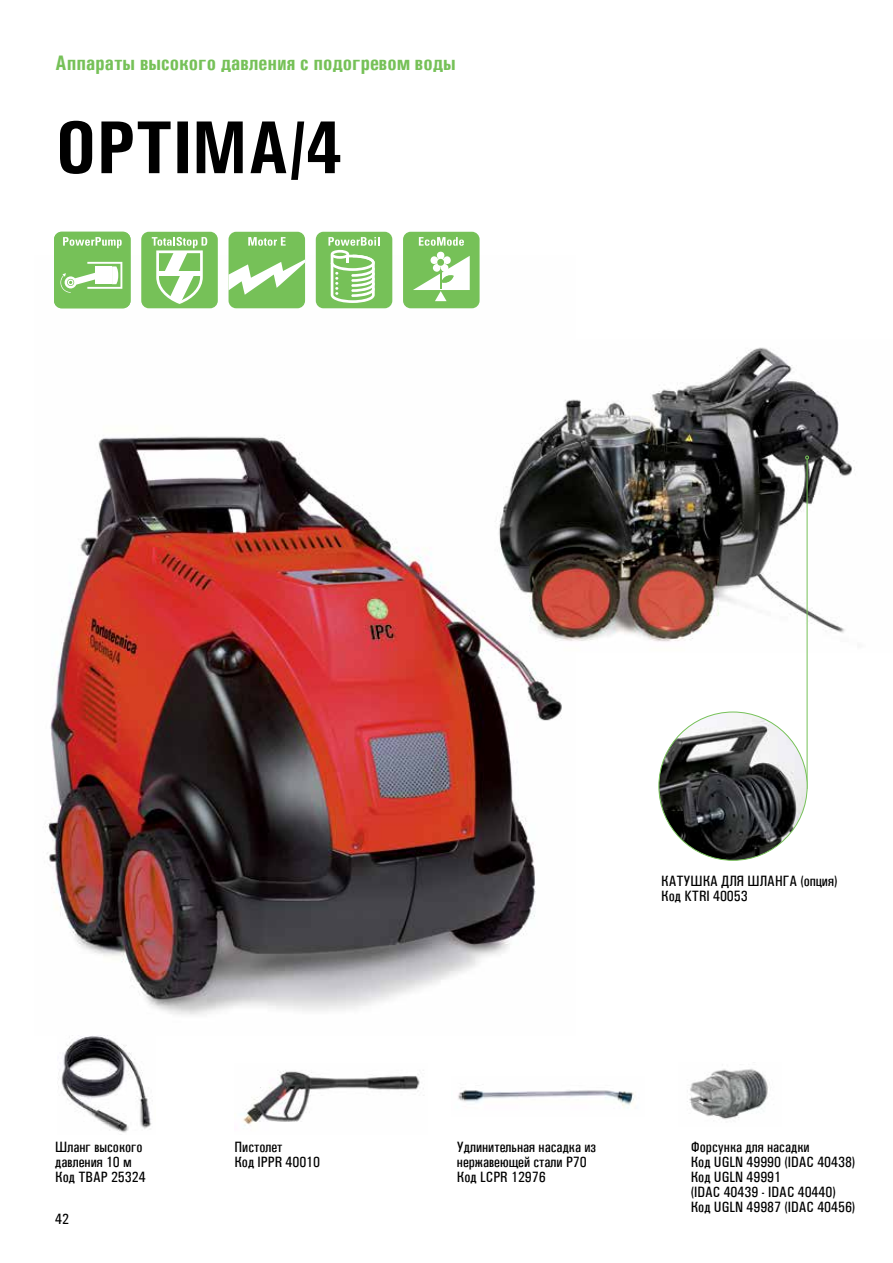
<style>
.page{position:relative;width:893px;height:1263px;background:#fff}
.page>*{position:absolute;margin:0;border:0;box-sizing:border-box;transform-origin:0 0}
.t1{font:700 75px "Univers Condensed";color:#000}
.t2{font:700 21px "Univers Condensed";color:#76c158}
.t3{font:500 15px/15px "Univers Condensed";color:#000}
</style>
<div class="page">
<img style="left:47px;top:256px;width:515px;height:759px">
<img style="left:462px;top:340px;width:393px;height:313px">
<hr style="left:807px;top:459px;width:1px;height:330px;background:#76c158">
<svg style="left:805px;top:456px;width:4px;height:3px"></svg>
<img style="left:659px;top:712px;width:148px;height:148px;border-radius:74px">
<img style="left:458px;top:1089px;width:176px;height:19px">
<img style="left:243px;top:1070px;width:181px;height:56px">
<img style="left:58px;top:1035px;width:94px;height:98px">
<img style="left:687px;top:1069px;width:81px;height:51px">
<div style="left:316px;top:232px;width:76px;height:76px;background:#76c158;border-radius:8px"></div>
<svg style="left:328px;top:237px;width:51px;height:66px"></svg>
<div style="left:229px;top:232px;width:76px;height:76px;background:#76c158;border-radius:8px"></div>
<svg style="left:248px;top:237px;width:38px;height:9px"></svg>
<svg style="left:229px;top:259px;width:76px;height:36px"></svg>
<div style="left:54px;top:232px;width:77px;height:76px;background:#76c158;border-radius:8px"></div>
<svg style="left:63px;top:237px;width:59px;height:11px"></svg>
<svg style="left:60px;top:262px;width:62px;height:31px"></svg>
<div style="left:403px;top:232px;width:77px;height:76px;background:#76c158;border-radius:8px"></div>
<svg style="left:419px;top:237px;width:45px;height:9px"></svg>
<svg style="left:413px;top:252px;width:57px;height:49px"></svg>
<div style="left:141px;top:232px;width:77px;height:76px;background:#76c158;border-radius:8px"></div>
<svg style="left:152px;top:237px;width:55px;height:67px"></svg>
<p class="t2" style="left:55px;top:50px;width:402px">Аппараты высокого давления с подогревом воды</p>
<p class="t1" style="left:55px;top:102px;width:288px">OPTIMA/4</p>
<p class="t3" style="left:661px;top:873px;width:178px">КАТУШКА ДЛЯ ШЛАНГА (опция)<br>Код KTRI 40053</p>
<p class="t3" style="left:55px;top:1139px;width:92px">Шланг высокого давления 10 м<br>Код TBAP 25324</p>
<p class="t3" style="left:691px;top:1139px;width:166px">Форсунка для насадки<br>Код UGLN 49990 (IDAC 40438)<br>Код UGLN 49991<br>(IDAC 40439 - IDAC 40440)<br>Код UGLN 49987 (IDAC 40456)</p>
<p class="t3" style="left:234px;top:1139px;width:87px">Пистолет<br>Код IPPR 40010</p>
<p class="t3" style="left:457px;top:1139px;width:141px">Удлинительная насадка из нержавеющей стали P70<br>Код LCPR 12976</p>
<p class="t3" style="left:55px;top:1212px;width:15px">42</p>
</div>
